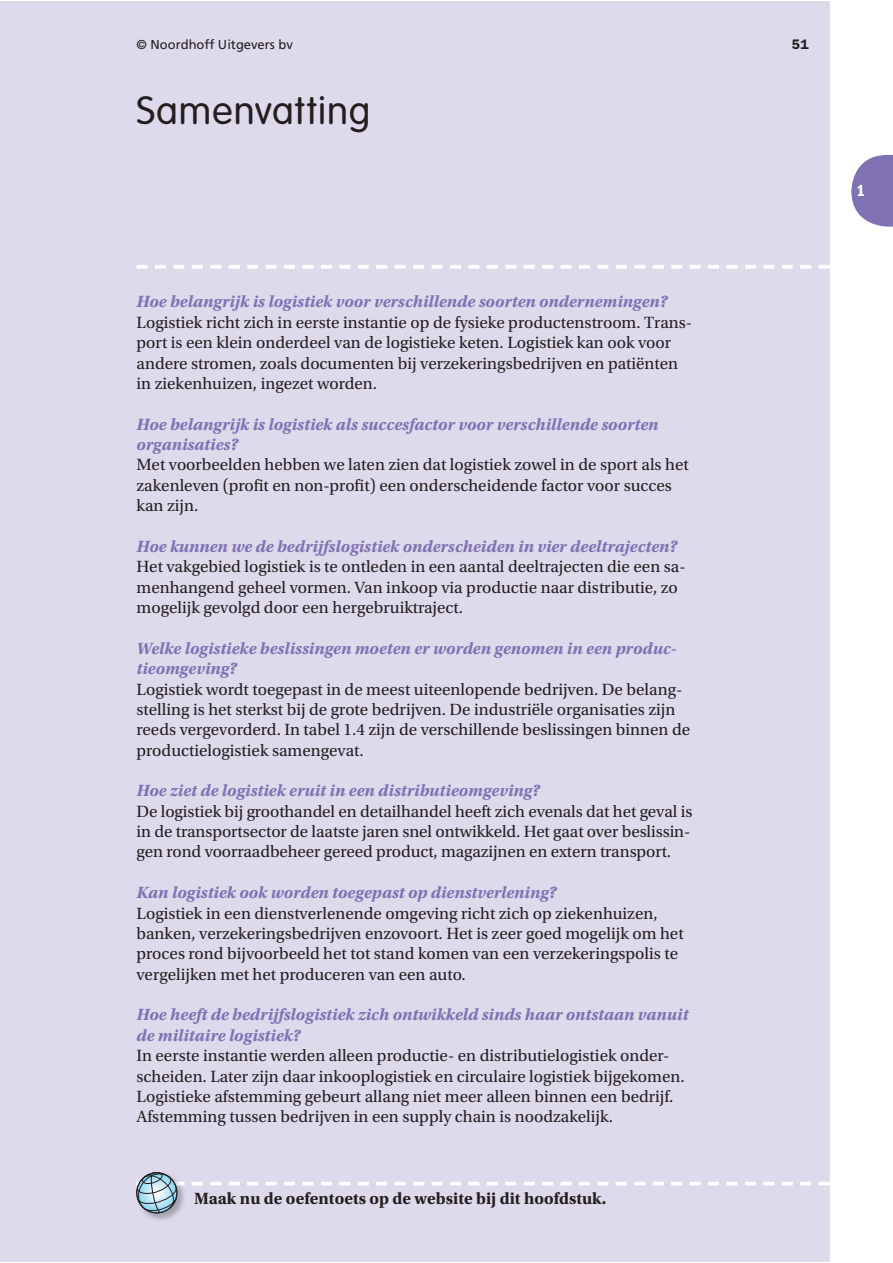
<style>
.page{position:relative;width:893px;height:1263px;background:#fff}
.page>*{position:absolute;margin:0;border:0;box-sizing:border-box;transform-origin:0 0}
.t1{font:300 38.85px "VAG Rounded Std";letter-spacing:.025em;color:#231f20}
.t2{font:17.1px/20.4px "Utopia Std";color:#231f20}
.t3{font:italic 700 17.1px/20.4px "Utopia Std";color:#7f71b3}
.t4{font:700 17.1px "Utopia Std";color:#231f20}
.t5{font:16.65px "ITC Franklin Gothic Std Dm Cd";color:#fff}
.t6{font:600 13.95px "ITC Franklin Gothic Std";color:#231f20}
.t7{font:12.9px "Frutiger LT Std";color:#231f20}
</style>
<div class="page">
<div style="left:0;top:1px;width:830px;height:1260px;background:#dedaec"></div>
<svg style="left:137px;top:265px;width:693px;height:4px"></svg>
<svg style="left:851px;top:155px;width:42px;height:72px"></svg>
<svg style="left:192px;top:1182px;width:11px;height:3px"></svg>
<svg style="left:210px;top:1182px;width:11px;height:3px"></svg>
<svg style="left:229px;top:1182px;width:11px;height:3px"></svg>
<svg style="left:247px;top:1182px;width:11px;height:3px"></svg>
<svg style="left:266px;top:1182px;width:11px;height:3px"></svg>
<svg style="left:284px;top:1182px;width:11px;height:3px"></svg>
<svg style="left:302px;top:1182px;width:11px;height:3px"></svg>
<svg style="left:321px;top:1182px;width:11px;height:3px"></svg>
<svg style="left:339px;top:1182px;width:11px;height:3px"></svg>
<svg style="left:358px;top:1182px;width:11px;height:3px"></svg>
<svg style="left:376px;top:1182px;width:11px;height:3px"></svg>
<svg style="left:395px;top:1182px;width:11px;height:3px"></svg>
<svg style="left:413px;top:1182px;width:11px;height:3px"></svg>
<svg style="left:431px;top:1182px;width:11px;height:3px"></svg>
<svg style="left:450px;top:1182px;width:11px;height:3px"></svg>
<svg style="left:468px;top:1182px;width:11px;height:3px"></svg>
<svg style="left:487px;top:1182px;width:11px;height:3px"></svg>
<svg style="left:505px;top:1182px;width:11px;height:3px"></svg>
<svg style="left:524px;top:1182px;width:11px;height:3px"></svg>
<svg style="left:542px;top:1182px;width:11px;height:3px"></svg>
<svg style="left:560px;top:1182px;width:11px;height:3px"></svg>
<svg style="left:579px;top:1182px;width:11px;height:3px"></svg>
<svg style="left:597px;top:1182px;width:11px;height:3px"></svg>
<svg style="left:616px;top:1182px;width:11px;height:3px"></svg>
<svg style="left:634px;top:1182px;width:11px;height:3px"></svg>
<svg style="left:653px;top:1182px;width:11px;height:3px"></svg>
<svg style="left:671px;top:1182px;width:11px;height:3px"></svg>
<svg style="left:689px;top:1182px;width:12px;height:3px"></svg>
<svg style="left:708px;top:1182px;width:11px;height:3px"></svg>
<svg style="left:726px;top:1182px;width:11px;height:3px"></svg>
<svg style="left:745px;top:1182px;width:11px;height:3px"></svg>
<svg style="left:763px;top:1182px;width:11px;height:3px"></svg>
<svg style="left:782px;top:1182px;width:11px;height:3px"></svg>
<svg style="left:800px;top:1182px;width:11px;height:3px"></svg>
<svg style="left:818px;top:1182px;width:12px;height:3px"></svg>
<img style="left:145px;top:1182px;width:40px;height:38px">
<svg style="left:136px;top:1172px;width:48px;height:41px"></svg>
<div style="left:137px;top:1173px;width:40px;height:40px;border:1px solid #231f20;border-radius:50%"></div>
<p class="t7" style="left:137px;top:39px;width:158px">© Noordhoff Uitgevers bv</p>
<p class="t6" style="left:792px;top:39px;width:18px">51</p>
<h1 class="t1" style="left:137px;top:94px;width:235px">Samenvatting</h1>
<p class="t3" style="left:137px;top:293px;width:532px">Hoe belangrijk is logistiek voor verschillende soorten ondernemingen?</p>
<p class="t2" style="left:137px;top:314px;width:557px">Logistiek richt zich in eerste instantie op de fysieke productenstroom. Trans&shy;port is een klein onderdeel van de logistieke keten. Logistiek kan ook voor andere stromen, zoals documenten bij verzekeringsbedrijven en patiënten in ziekenhuizen, ingezet worden.</p>
<p class="t3" style="left:137px;top:415px;width:523px">Hoe belangrijk is logistiek als succesfactor voor verschillende soorten organisaties?</p>
<p class="t2" style="left:137px;top:456px;width:554px">Met voorbeelden hebben we laten zien dat logistiek zowel in de sport als het zakenleven (profit en non-profit) een onderscheidende factor voor succes kan zijn.</p>
<p class="t3" style="left:137px;top:538px;width:542px">Hoe kunnen we de bedrijfslogistiek onderscheiden in vier deeltrajecten?</p>
<p class="t2" style="left:137px;top:558px;width:551px">Het vakgebied logistiek is te ontleden in een aantal deeltrajecten die een sa&shy;menhangend geheel vormen. Van inkoop via productie naar distributie, zo mogelijk gevolgd door een hergebruiktraject.</p>
<p class="t3" style="left:137px;top:640px;width:542px">Welke logistieke beslissingen moeten er worden genomen in een produc&shy;tieomgeving?</p>
<p class="t2" style="left:137px;top:680px;width:555px">Logistiek wordt toegepast in de meest uiteenlopende bedrijven. De belang&shy;stelling is het sterkst bij de grote bedrijven. De industriële organisaties zijn reeds vergevorderd. In tabel 1.4 zijn de verschillende beslissingen binnen de productielogistiek samengevat.</p>
<p class="t3" style="left:137px;top:782px;width:405px">Hoe ziet de logistiek eruit in een distributieomgeving?</p>
<p class="t2" style="left:137px;top:803px;width:557px;text-align:justify">De logistiek bij groothandel en detailhandel heeft zich evenals dat het geval is in de transportsector de laatste jaren snel ontwikkeld. Het gaat over beslissin&shy;gen rond voorraadbeheer gereed product, magazijnen en extern transport.</p>
<p class="t3" style="left:137px;top:884px;width:421px">Kan logistiek ook worden toegepast op dienstverlening?</p>
<p class="t2" style="left:137px;top:904px;width:549px">Logistiek in een dienstverlenende omgeving richt zich op ziekenhuizen, banken, verzekeringsbedrijven enzovoort. Het is zeer goed mogelijk om het proces rond bijvoorbeeld het tot stand komen van een verzekeringspolis te vergelijken met het produceren van een auto.</p>
<p class="t3" style="left:137px;top:1006px;width:553px">Hoe heeft de bedrijfslogistiek zich ontwikkeld sinds haar ontstaan vanuit de militaire logistiek?</p>
<p class="t2" style="left:137px;top:1047px;width:550px">In eerste instantie werden alleen productie- en distributielogistiek onder&shy;scheiden. Later zijn daar inkooplogistiek en circulaire logistiek bijgekomen.<br>Logistieke afstemming gebeurt allang niet meer alleen binnen een bedrijf.<br>Afstemming tussen bedrijven in een supply chain is noodzakelijk.</p>
<p class="t4" style="left:194px;top:1192px;width:414px">Maak nu de oefentoets op de website bij dit hoofdstuk.</p>
<p class="t5" style="left:856px;top:184px;width:10px">1</p>
</div>
